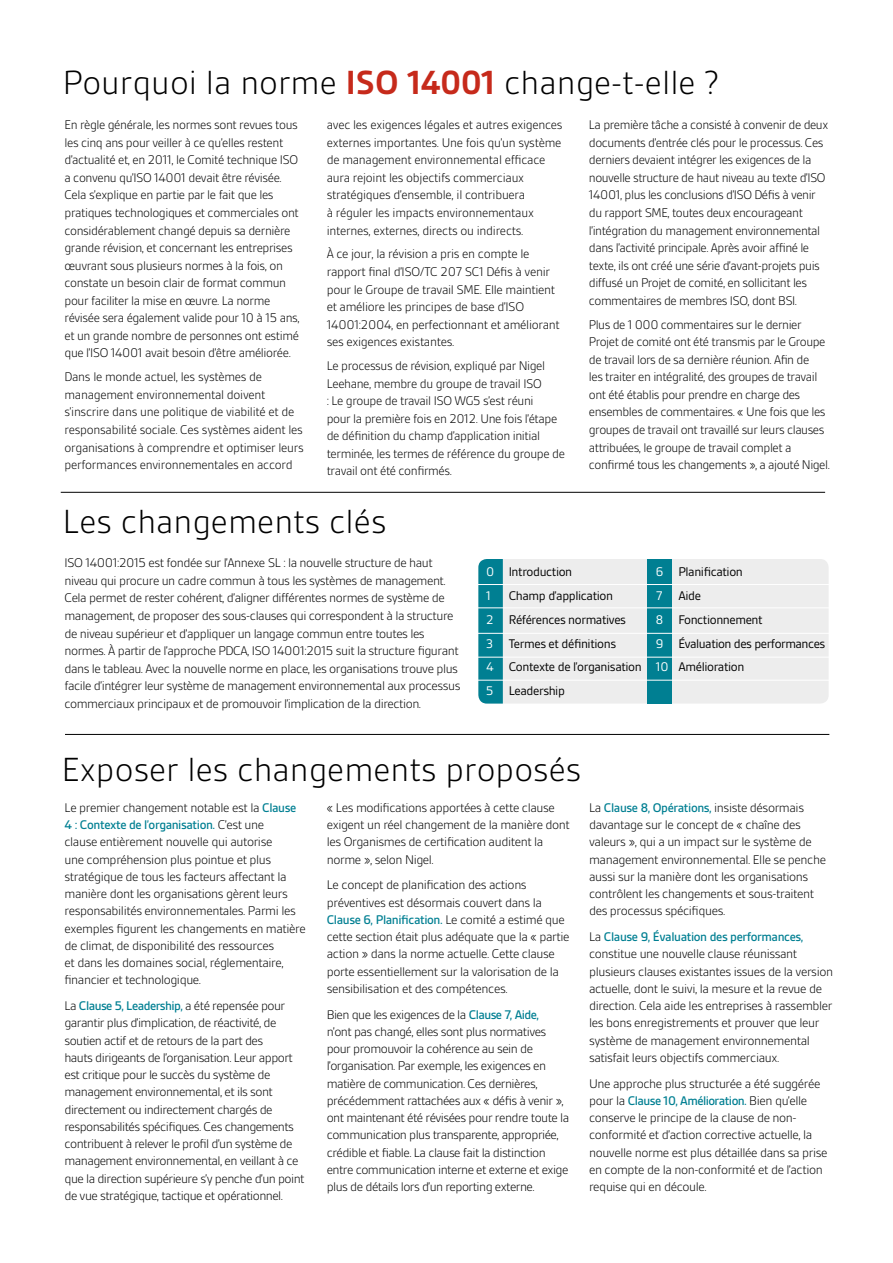
<style>
.page{position:relative;width:893px;height:1263px;background:#fff}
.page>*{position:absolute;margin:0;border:0;box-sizing:border-box;transform-origin:0 0}
.t1{font:300 36px "BSI Gesta";color:#000}
.t2{font:300 13.5px/17.5px "BSI Gesta";letter-spacing:-.03em;color:#000}
.t3{font:13.5px "BSI Gesta";letter-spacing:-.03em;color:#000}
.t4{font:13.5px "BSI Gesta";color:#fff}
.s1{font-weight:700;color:#c62a1b}
.s2{color:#fff}
.s3{font-weight:500;color:#007f92}
</style>
<div class="page">
<hr style="left:61px;top:492px;width:764px;height:1px;background:#000">
<hr style="left:65px;top:734px;width:764px;height:1px;background:#000">
<div style="left:478px;top:559px;width:351px;height:144px;background:#ededed;border-radius:9px"></div>
<svg style="left:478px;top:559px;width:25px;height:144px;background:#098395"></svg>
<div style="left:647px;top:559px;width:25px;height:144px;background:#007f92"></div>
<hr style="left:476px;top:584px;width:355px;height:1px;background:#fff">
<hr style="left:476px;top:607px;width:355px;height:1px;background:#fff">
<hr style="left:476px;top:633px;width:355px;height:1px;background:#fff">
<hr style="left:476px;top:657px;width:355px;height:1px;background:#fff">
<hr style="left:476px;top:680px;width:357px;height:1px;background:#fff">
<p class="t1" style="left:63px;top:64px;width:658px">Pourquoi la norme <span class="s1">ISO 14001</span> change-t-elle ?</p>
<p class="t2" style="left:64px;top:116px;width:237px">En règle générale, les normes sont revues tous les cinq ans pour veiller à ce qu’elles restent d’actualité et, en 2011, le Comité technique ISO a convenu qu’ISO 14001 devait être révisée.<br>Cela s’explique en partie par le fait que les pratiques technologiques et commerciales ont considérablement changé depuis sa dernière grande révision, et concernant les entreprises œuvrant sous plusieurs normes à la fois, on constate un besoin clair de format commun pour faciliter la mise en œuvre. La norme révisée sera également valide pour 10 à 15 ans, et un grande nombre de personnes ont estimé que l’ISO 14001 avait besoin d’être améliorée.</p>
<p class="t2" style="left:64px;top:368px;width:241px">Dans le monde actuel, les systèmes de management environnemental doivent s’inscrire dans une politique de viabilité et de responsabilité sociale. Ces systèmes aident les organisations à comprendre et optimiser leurs performances environnementales en accord</p>
<p class="t2" style="left:327px;top:116px;width:237px">avec les exigences légales et autres exigences externes importantes. Une fois qu’un système de management environnemental efficace aura rejoint les objectifs commerciaux stratégiques d’ensemble, il contribuera<br>à réguler les impacts environnementaux internes, externes, directs ou indirects.</p>
<p class="t2" style="left:327px;top:245px;width:235px">À ce jour, la révision a pris en compte le rapport final d’ISO/TC 207 SC1 Défis à venir pour le Groupe de travail SME. Elle maintient et améliore les principes de base d’ISO 14001:2004, en perfectionnant et améliorant ses exigences existantes.</p>
<p class="t2" style="left:327px;top:357px;width:240px">Le processus de révision, expliqué par Nigel Leehane, membre du groupe de travail ISO<br>: Le groupe de travail ISO WG5 s’est réuni<br>pour la première fois en 2012. Une fois l’étape de définition du champ d’application initial terminée, les termes de référence du groupe de travail ont été confirmés.</p>
<p class="t2" style="left:589px;top:116px;width:241px">La première tâche a consisté à convenir de deux documents d’entrée clés pour le processus. Ces derniers devaient intégrer les exigences de la nouvelle structure de haut niveau au texte d’ISO 14001, plus les conclusions d’ISO Défis à venir du rapport SME, toutes deux encourageant l’intégration du management environnemental dans l’activité principale. Après avoir affiné le texte, ils ont créé une série d’avant-projets puis diffusé un Projet de comité, en sollicitant les commentaires de membres ISO, dont BSI.</p>
<p class="t2" style="left:589px;top:316px;width:242px">Plus de 1 000 commentaires sur le dernier Projet de comité ont été transmis par le Groupe de travail lors de sa dernière réunion. Afin de<br>les traiter en intégralité, des groupes de travail ont été établis pour prendre en charge des ensembles de commentaires. « Une fois que les groupes de travail ont travaillé sur leurs clauses attribuées, le groupe de travail complet a confirmé tous les changements », a ajouté Nigel.</p>
<p class="t1" style="left:63px;top:503px;width:325px">Les changements clés</p>
<p class="t2" style="left:64px;top:554px;width:398px">ISO 14001:2015 est fondée sur l’Annexe SL : la nouvelle structure de haut niveau qui procure un cadre commun à tous les systèmes de management.<br>Cela permet de rester cohérent, d’aligner différentes normes de système de management, de proposer des sous-clauses qui correspondent à la structure de niveau supérieur et d’appliquer un langage commun entre toutes les normes. À partir de l’approche PDCA, ISO 14001:2015 suit la structure figurant dans le tableau. Avec la nouvelle norme en place, les organisations trouve plus facile d’intégrer leur système de management environnemental aux processus commerciaux principaux et de promouvoir l’implication de la direction.</p>
<p class="t3" style="left:486px;top:565px;width:88px"><span class="s2">0</span> Introduction</p>
<p class="t4" style="left:486px;top:589px;width:6px">1</p>
<p class="t3" style="left:509px;top:589px;width:106px">Champ d’application</p>
<p class="t3" style="left:486px;top:613px;width:141px"><span class="s2">2</span> Références normatives</p>
<p class="t3" style="left:486px;top:636px;width:131px"><span class="s2">3</span> Termes et définitions</p>
<p class="t3" style="left:486px;top:660px;width:157px"><span class="s2">4</span> Contexte de l’organisation</p>
<p class="t3" style="left:486px;top:684px;width:80px"><span class="s2">5</span> Leadership</p>
<p class="t3" style="left:656px;top:565px;width:88px"><span class="s2">6</span> Planification</p>
<p class="t3" style="left:656px;top:589px;width:47px"><span class="s2">7</span> Aide</p>
<p class="t3" style="left:656px;top:613px;width:108px"><span class="s2">8</span> Fonctionnement</p>
<p class="t3" style="left:656px;top:636px;width:171px"><span class="s2">9</span> Évaluation des performances</p>
<p class="t3" style="left:656px;top:660px;width:90px"><span class="s2">10</span> Amélioration</p>
<p class="t1" style="left:62px;top:751px;width:521px">Exposer les changements proposés</p>
<p class="t2" style="left:64px;top:799px;width:243px">Le premier changement notable est la <span class="s3">Clause 4 : Contexte de l’organisation.</span> C’est une<br>clause entièrement nouvelle qui autorise<br>une compréhension plus pointue et plus stratégique de tous les facteurs affectant la manière dont les organisations gèrent leurs responsabilités environnementales. Parmi les exemples figurent les changements en matière de climat, de disponibilité des ressources<br>et dans les domaines social, réglementaire, financier et technologique.</p>
<p class="t2" style="left:64px;top:997px;width:242px">La <span class="s3">Clause 5, Leadership,</span> a été repensée pour garantir plus d’implication, de réactivité, de soutien actif et de retours de la part des<br>hauts dirigeants de l’organisation. Leur apport est critique pour le succès du système de management environnemental, et ils sont directement ou indirectement chargés de responsabilités spécifiques. Ces changements contribuent à relever le profil d’un système de management environnemental, en veillant à ce que la direction supérieure s’y penche d’un point de vue stratégique, tactique et opérationnel.</p>
<p class="t2" style="left:327px;top:799px;width:245px">« Les modifications apportées à cette clause exigent un réel changement de la manière dont les Organismes de certification auditent la norme », selon Nigel.</p>
<p class="t2" style="left:327px;top:876px;width:244px">Le concept de planification des actions préventives est désormais couvert dans la <span class="s3">Clause 6, Planification.</span> Le comité a estimé que cette section était plus adéquate que la « partie action » dans la norme actuelle. Cette clause porte essentiellement sur la valorisation de la sensibilisation et des compétences.</p>
<p class="t2" style="left:327px;top:1006px;width:244px">Bien que les exigences de la <span class="s3">Clause 7, Aide,<br></span>n’ont pas changé, elles sont plus normatives pour promouvoir la cohérence au sein de l’organisation. Par exemple, les exigences en matière de communication. Ces dernières, précédemment rattachées aux « défis à venir », ont maintenant été révisées pour rendre toute la communication plus transparente, appropriée, crédible et fiable. La clause fait la distinction entre communication interne et externe et exige plus de détails lors d’un reporting externe.</p>
<p class="t2" style="left:589px;top:799px;width:239px">La <span class="s3">Clause 8, Opérations,</span> insiste désormais davantage sur le concept de « chaîne des valeurs », qui a un impact sur le système de management environnemental. Elle se penche aussi sur la manière dont les organisations contrôlent les changements et sous-traitent des processus spécifiques.</p>
<p class="t2" style="left:589px;top:928px;width:246px">La <span class="s3">Clause 9, Évaluation des performances, </span>constitue une nouvelle clause réunissant plusieurs clauses existantes issues de la version actuelle, dont le suivi, la mesure et la revue de direction. Cela aide les entreprises à rassembler les bons enregistrements et prouver que leur système de management environnemental satisfait leurs objectifs commerciaux.</p>
<p class="t2" style="left:589px;top:1075px;width:240px">Une approche plus structurée a été suggérée pour la <span class="s3">Clause 10, Amélioration.</span> Bien qu’elle conserve le principe de la clause de non&shy;conformité et d’action corrective actuelle, la nouvelle norme est plus détaillée dans sa prise en compte de la non-conformité et de l’action requise qui en découle.</p>
</div>
